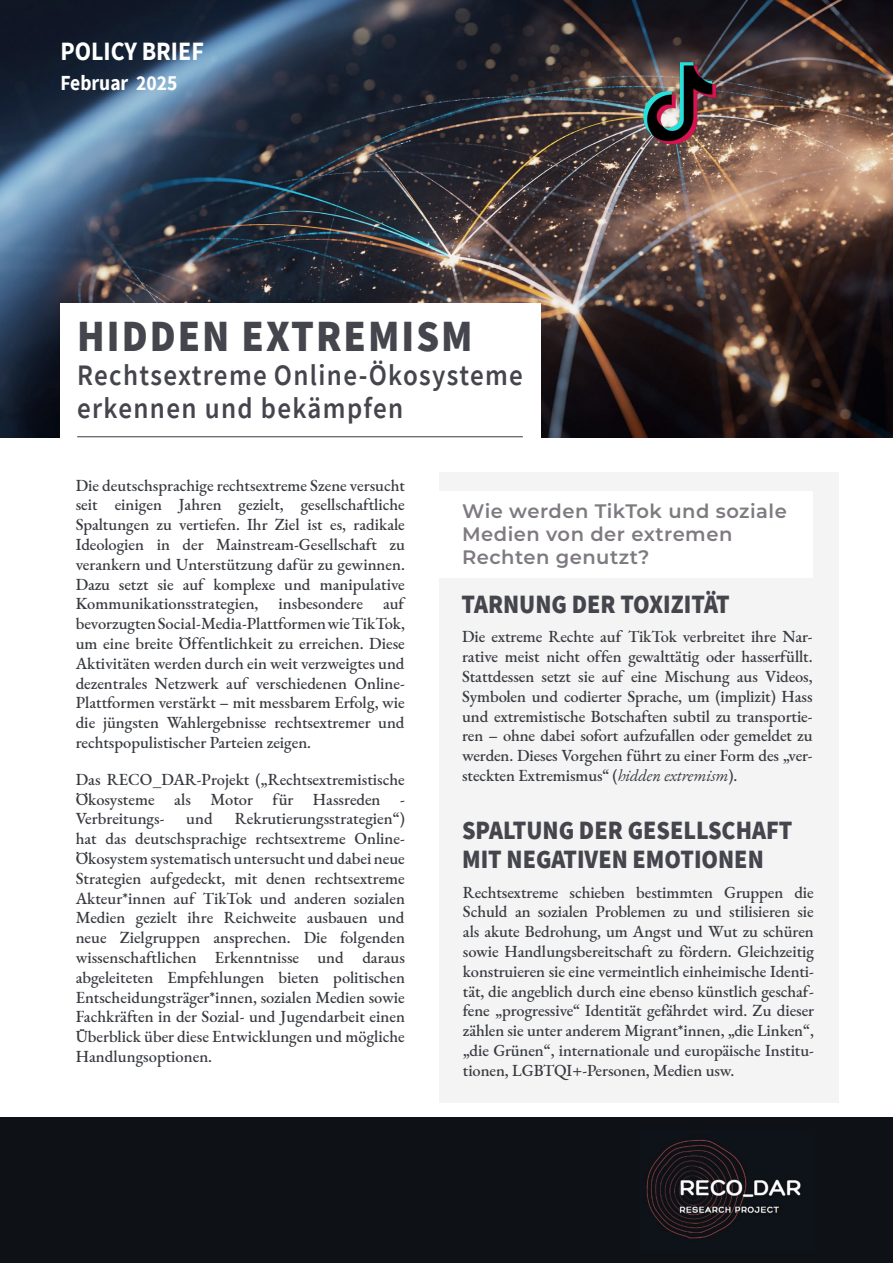
<style>
.page{position:relative;width:893px;height:1263px;background:#fff}
.page>*{position:absolute;margin:0;border:0;box-sizing:border-box;transform-origin:0 0}
.t1{font:900 44.55px "Source Sans Pro";letter-spacing:.05em;color:#45454d;scale:.91 1}
.t2{font:600 29.7px/32.4px "Source Sans Pro";letter-spacing:.05em;color:#45454d;scale:.91 1}
.t3{font:900 26.4px/28.5px "Source Sans Pro";color:#45454d;scale:.91 1}
.t4{font:700 26.4px "Source Sans Pro";color:#fff;scale:.91 1}
.t5{font:700 21.45px "Source Sans Pro";color:#fff;scale:.91 1}
.t6{font:600 19.5px/23.4px "Montserrat";letter-spacing:.025em;color:#7e7a80}
.t7{font:500 16.5px/19.8px "EB Garamond";letter-spacing:-.005em;color:#373a3f;text-align:justify}
.s1{font-weight:400;font-style:italic}
</style>
<div class="page">
<div style="left:440px;top:472px;width:399px;height:630px;background:#f4f4f4"></div>
<img style="left:0;top:0;width:893px;height:420px">
<div style="left:60px;top:303px;width:480px;height:145px;background:#fff"></div>
<div style="left:428px;top:491px;width:385px;height:86px;background:#fff"></div>
<hr style="left:77px;top:436px;width:446px;height:1px;background:#373a3f">
<div style="left:0;top:1117px;width:893px;height:146px;background:#0e1217"></div>
<img style="left:646px;top:1139px;width:155px;height:100px">
<h3 class="t4" style="left:60px;top:33px;width:159px">POLICY BRIEF</h3>
<h3 class="t5" style="left:60px;top:68px;width:130px">Februar 2025</h3>
<h1 class="t1" style="left:77px;top:306px;width:436px">HIDDEN EXTREMISM</h1>
<h2 class="t2" style="left:77px;top:359px;width:491px">Rechtsextreme Online-Ökosysteme erkennen und bekämpfen</h2>
<p class="t7" style="left:76px;top:475px;width:331px">Die deutschsprachige rechtsextreme Szene versucht seit einigen Jahren gezielt, gesellschaftliche Spaltungen zu vertiefen. Ihr Ziel ist es, radikale Ideologien in der Mainstream-Gesellschaft zu verankern und Unterstützung dafür zu gewinnen.<br>Dazu setzt sie auf komplexe und manipulative Kommunikationsstrategien, insbesondere auf bevorzugten Social-Media-Plattformen wie TikTok, um eine breite Öffentlichkeit zu erreichen. Diese Aktivitäten werden durch ein weit verzweigtes und dezentrales Netzwerk auf verschiedenen Online-Plattformen verstärkt – mit messbarem Erfolg, wie die jüngsten Wahlergebnisse rechtsextremer und rechtspopulistischer Parteien zeigen.</p>
<p class="t7" style="left:76px;top:769px;width:331px">Das RECO_DAR-Projekt („Rechtsextremistische Ökosysteme als Motor für Hassreden - Verbreitungs-</p>
<p class="t7" style="left:76px;top:809px;width:331px;text-indent:159px">Rekrutierungsstrategien“) hat das deutschsprachige rechtsextreme Online-Ökosystem systematisch untersucht und dabei neue Strategien aufgedeckt, mit denen rechtsextreme Akteur*innen auf TikTok und anderen sozialen Medien gezielt ihre Reichweite ausbauen und neue Zielgruppen ansprechen. Die folgenden wissenschaftlichen Erkenntnisse und daraus abgeleiteten Empfehlungen bieten politischen Entscheidungsträger*innen, sozialen Medien sowie Fachkräften in der Sozial- und Jugendarbeit einen Überblick über diese Entwicklungen und mögliche Handlungsoptionen.</p>
<p class="t7" style="left:186px;top:809px;width:28px">und</p>
<p class="t6" style="left:462px;top:498px;width:326px">Wie werden TikTok und soziale<br>Medien von der extremen<br>Rechten genutzt?</p>
<h3 class="t3" style="left:461px;top:590px;width:296px">TARNUNG DER TOXIZITÄT</h3>
<p class="t7" style="left:462px;top:627px;width:352px">Die extreme Rechte auf TikTok verbreitet ihre Nar&shy;rative meist nicht offen gewalttätig oder hasserfüllt.<br>Stattdessen setzt sie auf eine Mischung aus Videos, Symbolen und codierter Sprache, um (implizit) Hass und extremistische Botschaften subtil zu transportie&shy;ren – ohne dabei sofort aufzufallen oder gemeldet zu werden. Dieses Vorgehen führt zu einer Form des „ver&shy;steckten Extremismus“ (<span class="s1">hidden extremism</span>).</p>
<h3 class="t3" style="left:462px;top:816px;width:365px">SPALTUNG DER GESELLSCHAFT<br>MIT NEGATIVEN EMOTIONEN</h3>
<p class="t7" style="left:463px;top:882px;width:353px">Rechtsextreme schieben bestimmten Gruppen die Schuld an sozialen Problemen zu und stilisieren sie als akute Bedrohung, um Angst und Wut zu schüren sowie Handlungsbereitschaft zu fördern. Gleichzeitig konstruieren sie eine vermeintlich einheimische Identi&shy;tät, die angeblich durch eine ebenso künstlich geschaf&shy;fene „progressive“ Identität gefährdet wird. Zu dieser zählen sie unter anderem Migrant*innen, „die Linken“, „die Grünen“, internationale und europäische Institu&shy;tionen, LGBTQI+-Personen, Medien usw.</p>
</div>
